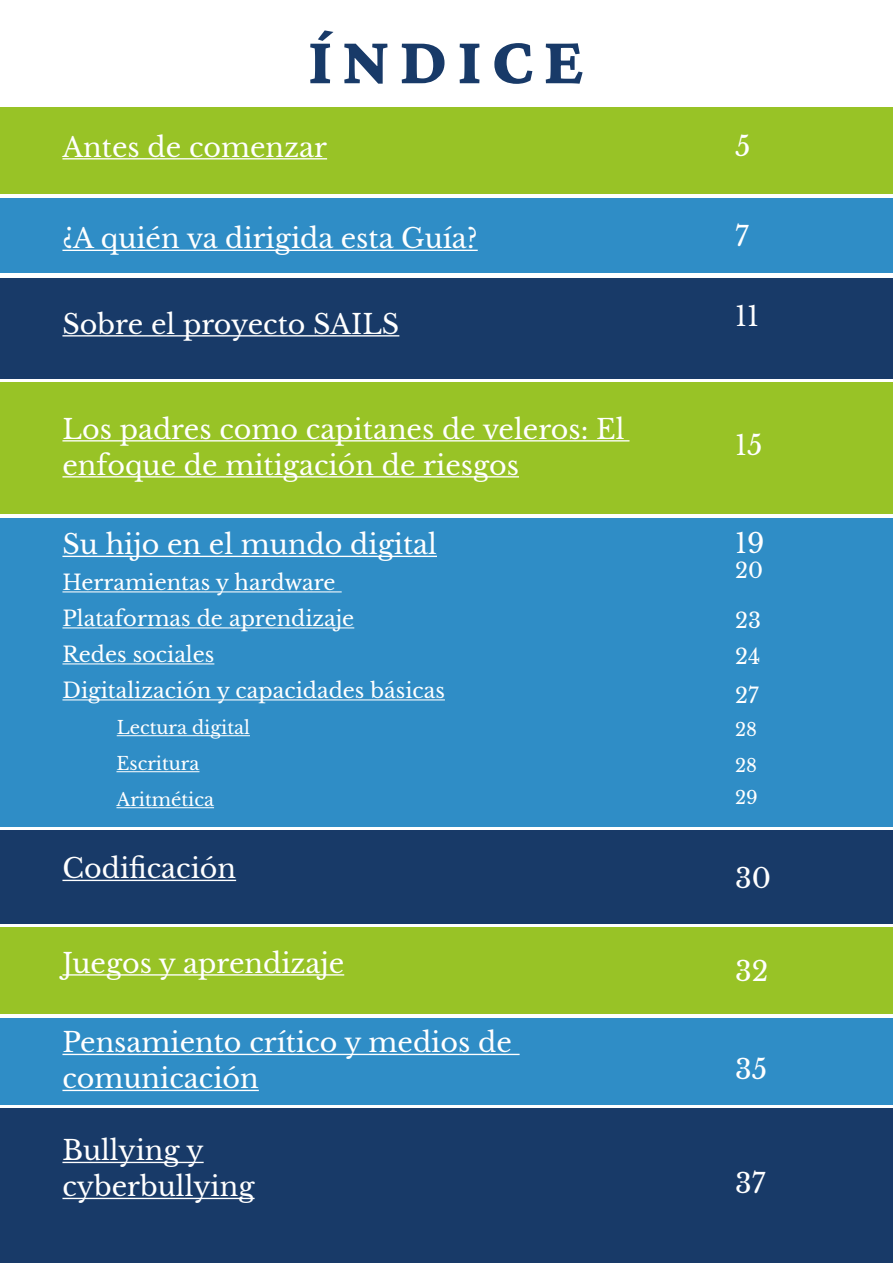
<style>
.page{position:relative;width:893px;height:1263px;background:#fff}
.page>*{position:absolute;margin:0;border:0;box-sizing:border-box;transform-origin:0 0}
.t1{font:800 69px "Crimson Pro";letter-spacing:.14em;color:#183a68}
.texto_normal{font:27px/36px "Libre Baskerville";color:#fff}
.texto_normal-2{font:21px "Libre Baskerville";color:#fff}
.texto_normal-3{font:18px "Libre Baskerville";color:#fff}
</style>
<div class="page">
<div style="left:0;top:278px;width:893px;height:100px;background:#183a68"></div>
<div style="left:0;top:107px;width:893px;height:87px;background:#98c326"></div>
<div style="left:0;top:198px;width:893px;height:75px;background:#2f8dc6"></div>
<div style="left:0;top:382px;width:893px;height:132px;background:#98c326"></div>
<div style="left:0;top:518px;width:893px;height:309px;background:#2f8dc6"></div>
<div style="left:0;top:830px;width:893px;height:93px;background:#183a68"></div>
<div style="left:0;top:928px;width:893px;height:86px;background:#98c326"></div>
<div style="left:0;top:1018px;width:893px;height:86px;background:#2f8dc6"></div>
<div style="left:0;top:1108px;width:893px;height:155px;background:#183a68"></div>
<hr style="left:62px;top:158px;width:265px;height:1px;background:#fff">
<hr style="left:62px;top:250px;width:416px;height:1px;background:#fff">
<hr style="left:62px;top:335px;width:337px;height:1px;background:#fff">
<hr style="left:62px;top:440px;width:567px;height:1px;background:#fff">
<hr style="left:62px;top:476px;width:457px;height:1px;background:#fff">
<hr style="left:62px;top:556px;width:375px;height:1px;background:#fff">
<hr style="left:62px;top:591px;width:280px;height:1px;background:#fff">
<hr style="left:62px;top:627px;width:292px;height:1px;background:#fff">
<hr style="left:62px;top:663px;width:152px;height:1px;background:#fff">
<hr style="left:62px;top:699px;width:383px;height:1px;background:#fff">
<hr style="left:117px;top:735px;width:133px;height:1px;background:#fff">
<hr style="left:116px;top:771px;width:83px;height:1px;background:#fff">
<hr style="left:116px;top:807px;width:98px;height:1px;background:#fff">
<hr style="left:62px;top:880px;width:174px;height:1px;background:#fff">
<hr style="left:62px;top:974px;width:282px;height:1px;background:#fff">
<hr style="left:62px;top:1054px;width:458px;height:1px;background:#fff">
<hr style="left:62px;top:1090px;width:197px;height:1px;background:#fff">
<hr style="left:62px;top:1162px;width:142px;height:1px;background:#fff">
<hr style="left:62px;top:1198px;width:193px;height:1px;background:#fff">
<p class="t1" style="left:308px;top:17px;width:277px">ÍNDICE</p>
<p class="texto_normal" style="left:62px;top:129px;width:266px">Antes de comenzar</p>
<p class="texto_normal" style="left:62px;top:221px;width:417px">¿A quién va dirigida esta Guía?</p>
<p class="texto_normal" style="left:62px;top:306px;width:338px">Sobre el proyecto SAILS</p>
<p class="texto_normal" style="left:62px;top:411px;width:564px">Los padres como capitanes de veleros: El enfoque de mitigación de riesgos</p>
<p class="texto_normal" style="left:62px;top:527px;width:376px">Su hijo en el mundo digital</p>
<p class="texto_normal-2" style="left:62px;top:570px;width:275px">Herramientas y hardware</p>
<p class="texto_normal-2" style="left:62px;top:606px;width:293px">Plataformas de aprendizaje</p>
<p class="texto_normal-2" style="left:62px;top:642px;width:153px">Redes sociales</p>
<p class="texto_normal-2" style="left:62px;top:678px;width:384px">Digitalización y capacidades básicas</p>
<p class="texto_normal-3" style="left:117px;top:717px;width:135px">Lectura digital</p>
<p class="texto_normal-3" style="left:116px;top:753px;width:85px">Escritura</p>
<p class="texto_normal-3" style="left:116px;top:789px;width:99px">Aritmética</p>
<p class="texto_normal" style="left:62px;top:851px;width:175px">Codificación</p>
<p class="texto_normal" style="left:62px;top:945px;width:283px">Juegos y aprendizaje</p>
<p class="texto_normal" style="left:62px;top:1025px;width:451px">Pensamiento crítico y medios de</p>
<p class="texto_normal" style="left:62px;top:1061px;width:198px">comunicación</p>
<p class="texto_normal" style="left:62px;top:1133px;width:143px">Bullying y</p>
<p class="texto_normal" style="left:62px;top:1169px;width:194px">cyberbullying</p>
<p class="texto_normal" style="left:735px;top:129px;width:17px">5</p>
<p class="texto_normal" style="left:735px;top:219px;width:15px">7</p>
<p class="texto_normal" style="left:735px;top:298px;width:26px">11</p>
<p class="texto_normal" style="left:735px;top:428px;width:29px">15</p>
<p class="texto_normal" style="left:735px;top:525px;width:31px">19</p>
<p class="texto_normal-2" style="left:735px;top:557px;width:29px">20</p>
<p class="texto_normal-2" style="left:735px;top:608px;width:27px">23</p>
<p class="texto_normal-2" style="left:735px;top:644px;width:27px">24</p>
<p class="texto_normal-2" style="left:735px;top:682px;width:25px">27</p>
<p class="texto_normal-3" style="left:735px;top:719px;width:23px">28</p>
<p class="texto_normal-3" style="left:735px;top:754px;width:23px">28</p>
<p class="texto_normal-3" style="left:735px;top:786px;width:24px">29</p>
<p class="texto_normal" style="left:735px;top:860px;width:37px">30</p>
<p class="texto_normal" style="left:735px;top:954px;width:35px">32</p>
<p class="texto_normal" style="left:735px;top:1051px;width:33px">35</p>
<p class="texto_normal" style="left:735px;top:1166px;width:32px">37</p>
</div>
